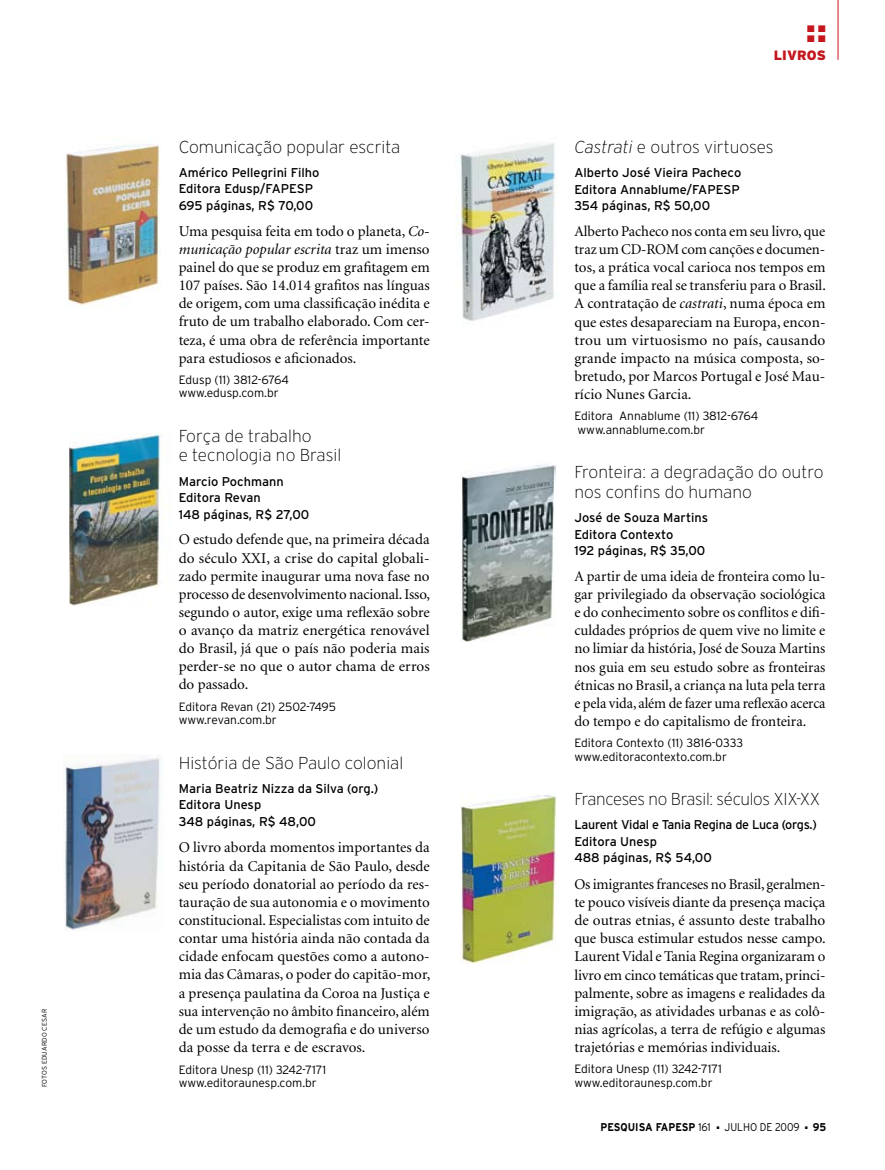
<style>
.page{position:relative;width:885px;height:1170px;background:#fff}
.page>*{position:absolute;margin:0;border:0;box-sizing:border-box;transform-origin:0 0}
.t1{font:800 36px "Franklin Gothic";color:#c4161c}
.t2{font:200 17.25px/19.5px "Interstate";color:#000}
.t3{font:200 17.25px "Interstate";letter-spacing:-.02em;color:#000}
.t4{font:15px/18.1px "Minion";color:#000;text-align:justify}
.t5{font:900 13.5px "Interstate";letter-spacing:.01em;color:#c4161c}
.t6{font:12.75px/16.5px "Interstate";color:#000}
.t7{font:12.75px/16.5px "Interstate";letter-spacing:-.02em;color:#000}
.t8{font:300 12px/13.5px "Interstate";color:#000}
.t9{font:700 11.25px "Interstate";color:#000;scale:.9 1}
.t10{font:300 11.25px "Interstate";color:#000;scale:.9 1}
.t11{font:300 6.75px "Interstate";letter-spacing:.005em;color:#000}
.s1{font-style:italic}
.s2{font-weight:300}
</style>
<div class="page">
<hr style="left:837px;top:0;width:1px;height:60px;background:#c4161c">
<img style="left:460px;top:464px;width:96px;height:178px">
<img style="left:69px;top:433px;width:96px;height:173px">
<img style="left:454px;top:143px;width:103px;height:178px">
<img style="left:460px;top:793px;width:96px;height:170px">
<img style="left:65px;top:758px;width:95px;height:173px">
<img style="left:63px;top:144px;width:97px;height:162px">
<p class="t11" style="left:41px;top:1087px;width:79px;rotate:-90deg">fotos Ed uardo Cesar</p>
<p class="t2" style="left:179px;top:137px;width:223px">Comunicação popular escrita</p>
<p class="t6" style="left:179px;top:164px;width:142px">Américo Pellegrini Filho<br>Editora Edusp/FAPESP<br>695 páginas, R$ 70,00</p>
<p class="t4" style="left:179px;top:222px;width:252px">Uma pesquisa feita em todo o planeta, <span class="s1">Co&shy;municação popular escrita</span> traz um imenso painel do que se produz em grafitagem em 107 países. São 14.014 grafitos nas línguas de origem, com uma classificação inédita e fruto de um trabalho elaborado. Com cer&shy;teza, é uma obra de referência importante para estudiosos e aficionados.</p>
<p class="t8" style="left:179px;top:373px;width:112px">Edusp (11) 3812-6764 www.edusp.com.br</p>
<p class="t2" style="left:179px;top:426px;width:164px">Força de trabalho<br>e tecnologia no Brasil</p>
<p class="t6" style="left:179px;top:472px;width:132px">Marcio Pochmann<br>Editora Revan<br>148 páginas, R$ 27,00</p>
<p class="t4" style="left:179px;top:531px;width:253px">O estudo defende que, na primeira década do século XXI, a crise do capital globali&shy;zado permite inaugurar uma nova fase no processo de desenvolvimento nacional. Isso, segundo o autor, exige uma reflexão sobre o avanço da matriz energética renovável do Brasil, já que o país não poderia mais perder-se no que o autor chama de erros do passado.</p>
<p class="t8" style="left:179px;top:699px;width:159px">Editora Revan (21) 2502-7495 www.revan.com.br</p>
<p class="t2" style="left:179px;top:752px;width:226px">História de São Paulo colonial</p>
<p class="t6" style="left:179px;top:780px;width:201px">Maria Beatriz Nizza da Silva (org.)<br>Editora Unesp<br>348 páginas, R$ 48,00</p>
<p class="t4" style="left:179px;top:839px;width:253px">O livro aborda momentos importantes da história da Capitania de São Paulo, desde seu período donatorial ao período da res&shy;tauração de sua autonomia e o movimento constitucional. Especialistas com intuito de contar uma história ainda não contada da cidade enfocam questões como a autono&shy;mia das Câmaras, o poder do capitão-mor, a presença paulatina da Coroa na Justiça e sua intervenção no âmbito financeiro, além de um estudo da demografia e do universo da posse da terra e de escravos.</p>
<p class="t8" style="left:179px;top:1062px;width:149px">Editora U nesp (11) 3242-7171</p>
<p class="t8" style="left:179px;top:1076px;width:140px">www.editoraunesp.com.br</p>
<h1 class="t1" style="left:805px;top:3px;width:23px">....</h1>
<p class="t5" style="left:773px;top:47px;width:54px">LIVROS</p>
<p class="t2" style="left:574px;top:137px;width:201px"><span class="s1">Castrati</span> e outros virtuoses</p>
<p class="t6" style="left:574px;top:164px;width:168px">Alberto José Vieira Pacheco<br>Editora Annablume/Fape</p>
<p class="t6" style="left:723px;top:181px;width:16px">sp</p>
<p class="t6" style="left:574px;top:197px;width:137px">354 páginas, R$ 50,00</p>
<p class="t4" style="left:574px;top:223px;width:253px">Alberto Pacheco nos conta em seu livro, que traz um cd-rom com canções e documen&shy;tos, a prática vocal carioca nos tempos em que a família real se transferiu para o Brasil.<br>A contratação de <span class="s1">castrati</span>, numa época em que estes desapareciam na Europa, encon&shy;trou um virtuosismo no país, causando grande impacto na música composta, so&shy;bretudo, por Marcos Portugal e José Mau&shy;rício Nunes Garcia.</p>
<p class="t8" style="left:574px;top:409px;width:185px">Editora Annablume (11) 3812-6764 www.annablume.com.br</p>
<p class="t2" style="left:574px;top:462px;width:251px">Fronteira: a degradação do outro nos confins do humano</p>
<p class="t6" style="left:574px;top:509px;width:135px">José de Souza Martins<br>Editora Contexto<br>192 páginas, R$ 35,00</p>
<p class="t4" style="left:574px;top:567px;width:253px">A partir de uma ideia de fronteira como lu&shy;gar privilegiado da observação sociológica e do conhecimento sobre os conflitos e difi&shy;culdades próprios de quem vive no limite e no limiar da história, José de Souza Martins nos guia em seu estudo sobre as fronteiras étnicas no Brasil, a criança na luta pela terra e pela vida, além de fazer uma reflexão acerca do tempo e do capitalismo de fronteira.</p>
<p class="t8" style="left:574px;top:736px;width:170px">Editora Contexto (11) 3816-0333 www.editoracontexto.com.br</p>
<p class="t3" style="left:574px;top:789px;width:247px">Franceses no Brasil: séculos XIX-XX</p>
<p class="t7" style="left:574px;top:816px;width:244px">Laurent Vidal e Tania Regina de Luca (orgs.)<br>Editora Unesp<br>488 páginas, R$ 54,00</p>
<p class="t4" style="left:574px;top:875px;width:253px">Os imigrantes franceses no Brasil, geralmen&shy;te pouco visíveis diante da presença maciça de outras etnias, é assunto deste trabalho que busca estimular estudos nesse campo.<br>Laurent Vidal e Tania Regina organizaram o livro em cinco temáticas que tratam, princi&shy;palmente, sobre as imagens e realidades da imigração, as atividades urbanas e as colô&shy;nias agrícolas, a terra de refúgio e algumas trajetórias e memórias individuais.</p>
<p class="t8" style="left:574px;top:1062px;width:149px">Editora U nesp (11) 3242-7171 www.editoraunesp.com.br</p>
<p class="t9" style="left:600px;top:1120px;width:124px">PESQUISA FAPESP <span class="s2">161</span></p>
<p class="t10" style="left:716px;top:1120px;width:94px">■ julho DE 2009</p>
<p class="t9" style="left:805px;top:1120px;width:25px">■ 95</p>
</div>
